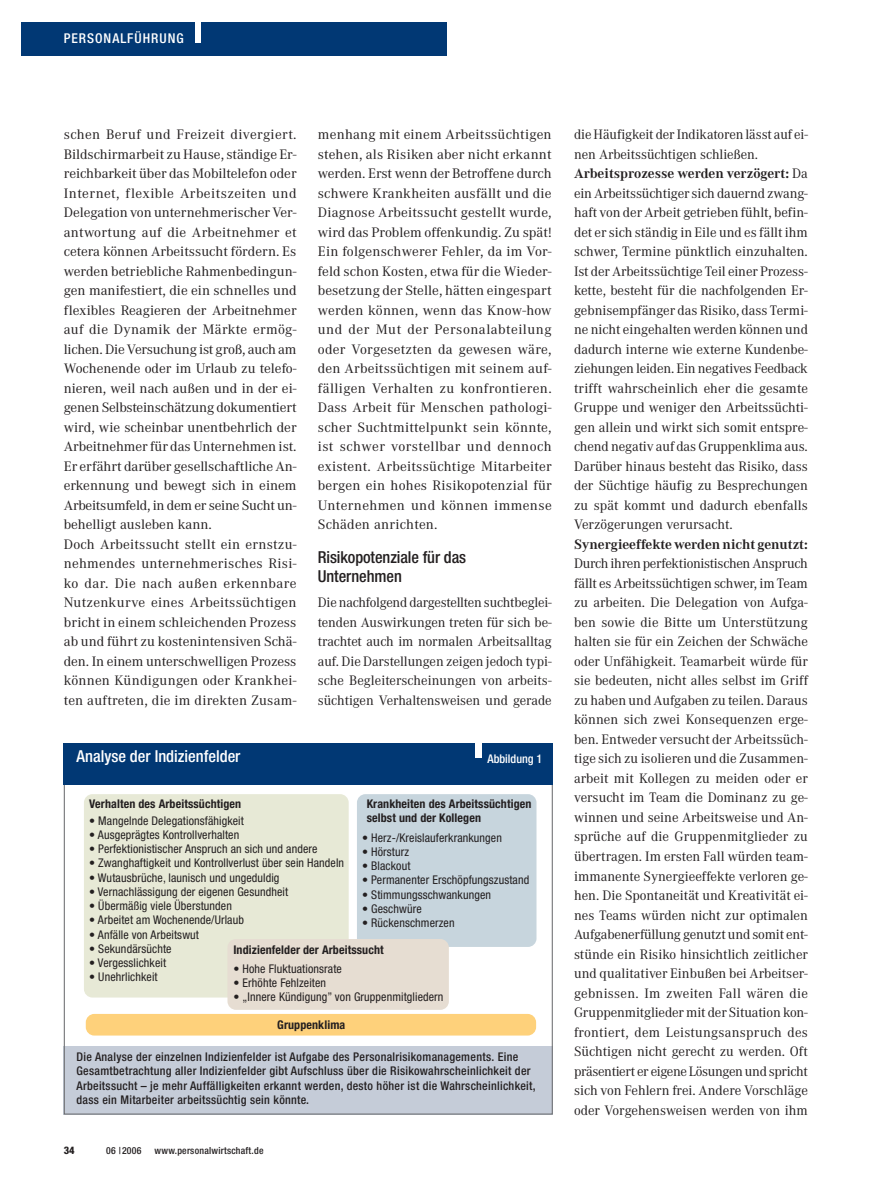
<style>
.page{position:relative;width:893px;height:1191px;background:#fff}
.page>*{position:absolute;margin:0;border:0;box-sizing:border-box;transform-origin:0 0}
.t1{font:500 condensed 16.5px/19.5px "Helvetica Neue";letter-spacing:-.005em;color:#231f20}
.t2{font:500 condensed 16.5px "Helvetica Neue";color:#fff}
.t3{font:14.25px/19.5px "Corporate A";color:#231f20;text-align:justify}
.t4{font:700 14.25px "Corporate A";color:#231f20}
.t5{font:500 condensed 13.5px "Helvetica Neue";letter-spacing:.07em;color:#fff}
.t6{font:condensed 12px "Helvetica Neue";letter-spacing:.01em;color:#231f20}
.t7{font:500 condensed 12px/14.2px "Helvetica Neue";letter-spacing:.025em;color:#231f20}
.t8{font:700 condensed 12px/14.2px "Helvetica Neue";letter-spacing:.01em;color:#231f20}
.t9{font:500 condensed 12px "Helvetica Neue";color:#fff}
.t10{font:800 condensed 10.5px "Helvetica Neue";color:#231f20}
.t11{font:500 condensed 9.75px "Helvetica Neue";letter-spacing:.025em;color:#231f20}
.s1{font-weight:700}
</style>
<div class="page">
<div style="left:21px;top:22px;width:425px;height:34px;background:#013874"></div>
<div style="left:195px;top:22px;width:5px;height:21px;background:#fff"></div>
<div style="left:84px;top:794px;width:265px;height:203px;background:#e7e9d6;border-radius:9px"></div>
<div style="left:64px;top:1045px;width:489px;height:69px;background:#c5ccd8"></div>
<div style="left:64px;top:743px;width:489px;height:42px;background:#013874"></div>
<div style="left:476px;top:743px;width:6px;height:15px;background:#fff"></div>
<div style="left:357px;top:794px;width:179px;height:153px;background:#c7d5dd;border-radius:9px"></div>
<div style="left:227px;top:939px;width:222px;height:70px;background:#e6ddd2;border-radius:9px"></div>
<div style="left:86px;top:1014px;width:450px;height:21px;background:#fed17b;border-radius:9px"></div>
<p class="t5" style="left:64px;top:33px;width:121px">PERSONALFÜHRUNG</p>
<p class="t3" style="left:64px;top:126px;width:234px;text-align:left">schen Beruf und Freizeit divergiert.<br>Bildschirmarbeit zu Hause, ständige Er&shy;reichbarkeit über das Mobiltelefon oder Internet, flexible Arbeitszeiten und Delegation von unternehmerischer Ver&shy;antwortung auf die Arbeitnehmer et cetera können Arbeitssucht fördern. Es werden betriebliche Rahmenbedingun&shy;gen manifestiert, die ein schnelles und flexibles Reagieren der Arbeitnehmer auf die Dynamik der Märkte ermög&shy;lichen. Die Versuchung ist groß, auch am Wochenende oder im Urlaub zu telefo&shy;nieren, weil nach außen und in der ei&shy;genen Selbsteinschätzung dokumentiert wird, wie scheinbar unentbehrlich der Arbeitnehmer für das Unternehmen ist.<br>Er erfährt darüber gesellschaftliche An&shy;erkennung und bewegt sich in einem Arbeitsumfeld, in dem er seine Sucht un&shy;behelligt ausleben kann.<br>Doch Arbeitssucht stellt ein ernstzu&shy;nehmendes unternehmerisches Risi&shy;ko dar. Die nach außen erkennbare Nutzenkurve eines Arbeitssüchtigen bricht in einem schleichenden Prozess ab und führt zu kostenintensiven Schä&shy;den. In einem unterschwelligen Prozess können Kündigungen oder Krankhei&shy;ten auftreten, die im direkten Zusam-</p>
<p class="t3" style="left:318px;top:126px;width:235px">menhang mit einem Arbeitssüchtigen stehen, als Risiken aber nicht erkannt werden. Erst wenn der Betroffene durch schwere Krankheiten ausfällt und die Diagnose Arbeitssucht gestellt wurde, wird das Problem offenkundig. Zu spät!<br>Ein folgenschwerer Fehler, da im Vor&shy;feld schon Kosten, etwa für die Wieder&shy;besetzung der Stelle, hätten eingespart werden können, wenn das Know-how und der Mut der Personalabteilung oder Vorgesetzten da gewesen wäre, den Arbeitssüchtigen mit seinem auf&shy;fälligen Verhalten zu konfrontieren.<br>Dass Arbeit für Menschen pathologi&shy;scher Suchtmittelpunkt sein könnte, ist schwer vorstellbar und dennoch existent. Arbeitssüchtige Mitarbeiter bergen ein hohes Risikopotenzial für Unternehmen und können immense Schäden anrichten.</p>
<p class="t1" style="left:318px;top:548px;width:150px">Risikopotenziale für das<br>Unternehmen</p>
<p class="t3" style="left:318px;top:594px;width:235px">Die nachfolgend dargestellten suchtbeglei&shy;tenden Auswirkungen treten für sich be&shy;trachtet auch im normalen Arbeitsalltag auf. Die Darstellungen zeigen jedoch typi&shy;sche Begleiterscheinungen von arbeits&shy;süchtigen Verhaltensweisen und gerade</p>
<p class="t2" style="left:77px;top:750px;width:165px">Analyse der Indizienfelder</p>
<p class="t9" style="left:487px;top:754px;width:56px">Abbildung 1</p>
<p class="t8" style="left:89px;top:797px;width:154px">Verhalten des Arbeitssüchtigen</p>
<p class="t8" style="left:367px;top:797px;width:166px">Krankheiten des Arbeitssüchtigen selbst und der Kollegen</p>
<p class="t6" style="left:89px;top:816px;width:156px">• Mangelnde Delegationsfähigkeit</p>
<p class="t6" style="left:89px;top:830px;width:152px">• Ausgeprägtes Kontrollverhalten</p>
<p class="t6" style="left:89px;top:844px;width:230px">• Perfektionistischer Anspruch an sich und andere</p>
<p class="t6" style="left:89px;top:858px;width:256px">• Zwanghaftigkeit und Kontrollverlust über sein Handeln</p>
<p class="t6" style="left:89px;top:873px;width:192px">• Wutausbrüche, launisch und ungeduldig</p>
<p class="t6" style="left:89px;top:887px;width:200px">• Vernachlässigung der eigenen Gesundheit</p>
<p class="t6" style="left:89px;top:901px;width:144px">• Übermäßig viele Überstunden</p>
<p class="t6" style="left:89px;top:915px;width:156px">• Arbeitet am Wochenende/Urlaub</p>
<p class="t6" style="left:89px;top:930px;width:111px">• Anfälle von Arbeitswut</p>
<p class="t6" style="left:89px;top:944px;width:84px">• Sekundärsüchte</p>
<p class="t6" style="left:89px;top:958px;width:78px">• Vergesslichkeit</p>
<p class="t6" style="left:89px;top:972px;width:70px">• Unehrlichkeit</p>
<p class="t6" style="left:362px;top:833px;width:141px">• Herz-/Kreislauferkrankungen</p>
<p class="t6" style="left:362px;top:847px;width:48px">• Hörsturz</p>
<p class="t6" style="left:362px;top:861px;width:50px">• Blackout</p>
<p class="t6" style="left:362px;top:876px;width:169px">• Permanenter Erschöpfungszustand</p>
<p class="t6" style="left:362px;top:890px;width:130px">• Stimmungsschwankungen</p>
<p class="t6" style="left:362px;top:904px;width:61px">• Geschwüre</p>
<p class="t6" style="left:362px;top:918px;width:94px">• Rückenschmerzen</p>
<p class="t8" style="left:233px;top:943px;width:152px">Indizienfelder der Arbeitssucht</p>
<p class="t6" style="left:233px;top:964px;width:110px">• Hohe Fluktuationsrate</p>
<p class="t6" style="left:233px;top:978px;width:94px">• Erhöhte Fehlzeiten</p>
<p class="t6" style="left:233px;top:992px;width:212px">• „Innere Kündigung” von Gruppenmitgliedern</p>
<p class="t8" style="left:277px;top:1018px;width:70px">Gruppenklima</p>
<p class="t7" style="left:77px;top:1050px;width:461px">Die Analyse der einzelnen Indizienfelder ist Aufgabe des Personalrisikomanagements. Eine Gesamtbetrachtung aller Indizienfelder gibt Aufschluss über die Risikowahrscheinlichkeit der Arbeitssucht – je mehr Auffälligkeiten erkannt werden, desto höher ist die Wahrscheinlichkeit, dass ein Mitarbeiter arbeitssüchtig sein könnte.</p>
<p class="t10" style="left:64px;top:1146px;width:12px">34</p>
<p class="t11" style="left:106px;top:1146px;width:37px">06 |2006</p>
<p class="t11" style="left:155px;top:1146px;width:110px">www.personalwirtschaft.de</p>
<p class="t3" style="left:574px;top:126px;width:235px;text-align:left">die Häufigkeit der Indikatoren lässt auf ei&shy;nen Arbeitssüchtigen schließen.<br><span class="s1">Arbeitsprozesse werden verzögert:</span> Da ein Arbeitssüchtiger sich dauernd zwang&shy;haft von der Arbeit getrieben fühlt, befin&shy;det er sich ständig in Eile und es fällt ihm schwer, Termine pünktlich einzuhalten.<br>Ist der Arbeitssüchtige Teil einer Prozess&shy;kette, besteht für die nachfolgenden Er&shy;gebnisempfänger das Risiko, dass Termi&shy;ne nicht eingehalten werden können und dadurch interne wie externe Kundenbe&shy;ziehungen leiden. Ein negatives Feedback trifft wahrscheinlich eher die gesamte Gruppe und weniger den Arbeitssüchti&shy;gen allein und wirkt sich somit entspre&shy;chend negativ auf das Gruppenklima aus.<br>Darüber hinaus besteht das Risiko, dass der Süchtige häufig zu Besprechungen zu spät kommt und dadurch ebenfalls Verzögerungen verursacht.</p>
<p class="t4" style="left:574px;top:539px;width:235px">Synergieeffekte werden nicht genutzt:</p>
<p class="t3" style="left:574px;top:555px;width:235px">Durch ihren perfektionistischen Anspruch fällt es Arbeitssüchtigen schwer, im Team zu arbeiten. Die Delegation von Aufga&shy;ben sowie die Bitte um Unterstützung halten sie für ein Zeichen der Schwäche oder Unfähigkeit. Teamarbeit würde für sie bedeuten, nicht alles selbst im Griff zu haben und Aufgaben zu teilen. Daraus können sich zwei Konsequenzen erge&shy;ben. Entweder versucht der Arbeitssüch&shy;tige sich zu isolieren und die Zusammen&shy;arbeit mit Kollegen zu meiden oder er versucht im Team die Dominanz zu ge&shy;winnen und seine Arbeitsweise und An&shy;sprüche auf die Gruppenmitglieder zu übertragen. Im ersten Fall würden team&shy;immanente Synergieeffekte verloren ge&shy;hen. Die Spontaneität und Kreativität ei&shy;nes Teams würden nicht zur optimalen Aufgabenerfüllung genutzt und somit ent&shy;stünde ein Risiko hinsichtlich zeitlicher und qualitativer Einbußen bei Arbeitser&shy;gebnissen. Im zweiten Fall wären die Gruppenmitglieder mit der Situation kon&shy;frontiert, dem Leistungsanspruch des Süchtigen nicht gerecht zu werden. Oft präsentiert er eigene Lösungen und spricht sich von Fehlern frei. Andere Vorschläge oder Vorgehensweisen werden von ihm</p>
</div>
